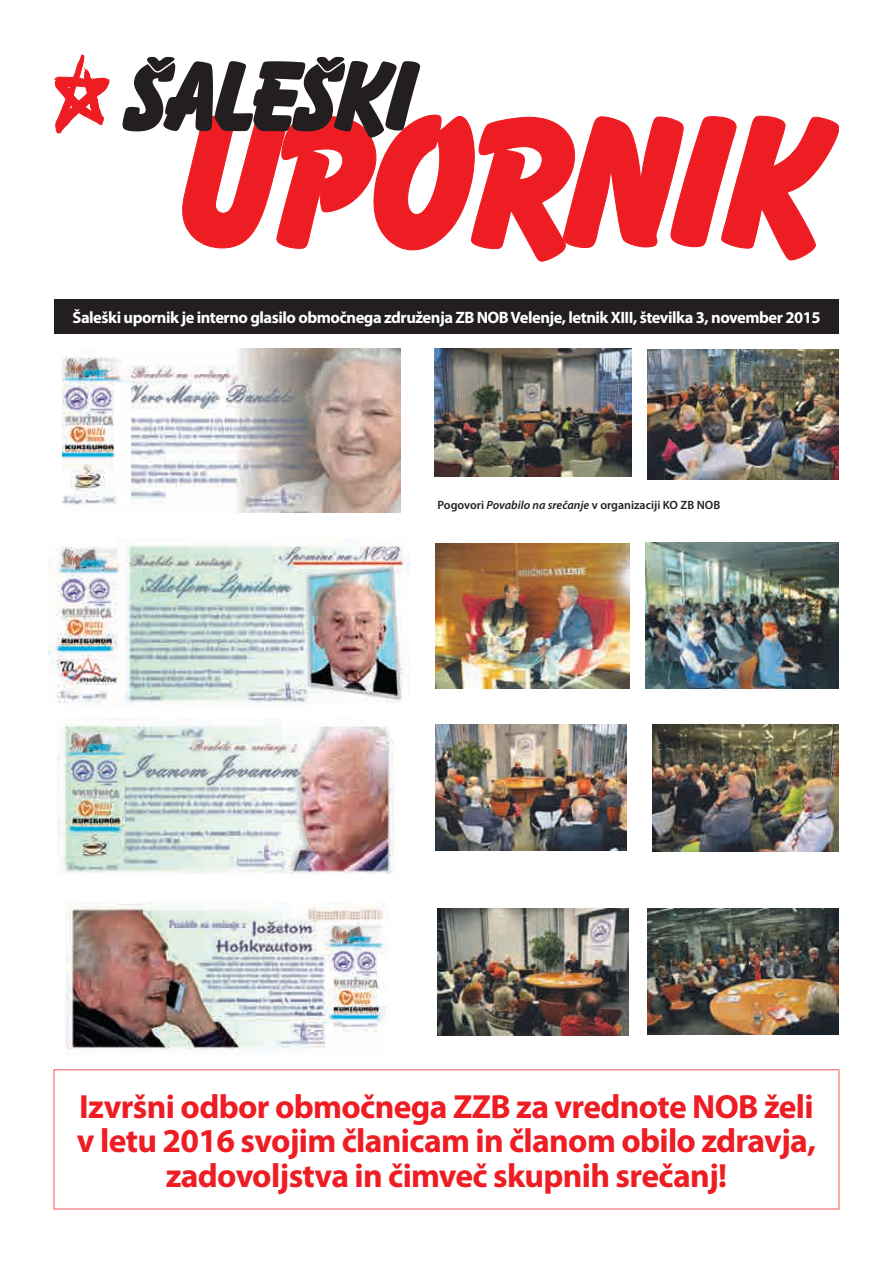
<style>
.page{position:relative;width:893px;height:1263px;background:#fff}
.page>*{position:absolute;margin:0;border:0;box-sizing:border-box;transform-origin:0 0}
.t1{font:700 33.6px/34.5px "Myriad Pro";letter-spacing:-.02em;color:#ee1d23;text-align:center}
.t2{font:700 16.5px "Myriad Pro";letter-spacing:-.03em;color:#fff}
.t3{font:600 12px "Myriad Pro";color:#231f20}
.s1{font-style:italic}
</style>
<div class="page">
<svg style="left:54px;top:54px;width:56px;height:80px"></svg>
<svg style="left:123px;top:57px;width:716px;height:205px"></svg>
<div style="left:54px;top:300px;width:785px;height:34px;background:#231f20"></div>
<svg style="left:54px;top:1069px;width:785px;height:140px"></svg>
<img style="left:48px;top:349px;width:791px;height:702px">
<p class="t2" style="left:72px;top:307px;width:750px">Šaleški upornik je interno glasilo območnega združenja ZB NOB Velenje, letnik XIII, številka 3, november 2015</p>
<p class="t3" style="left:437px;top:497px;width:284px">Pogovori <span class="s1">Povabilo na srečanje</span> v organizaciji KO ZB NOB</p>
<p class="t1" style="left:77px;top:1088px;width:741px">Izvršni odbor območnega ZZB za vrednote NOB želi v letu 2016 svojim članicam in članom obilo zdravja, zadovoljstva in čimveč skupnih srečanj!</p>
</div>
